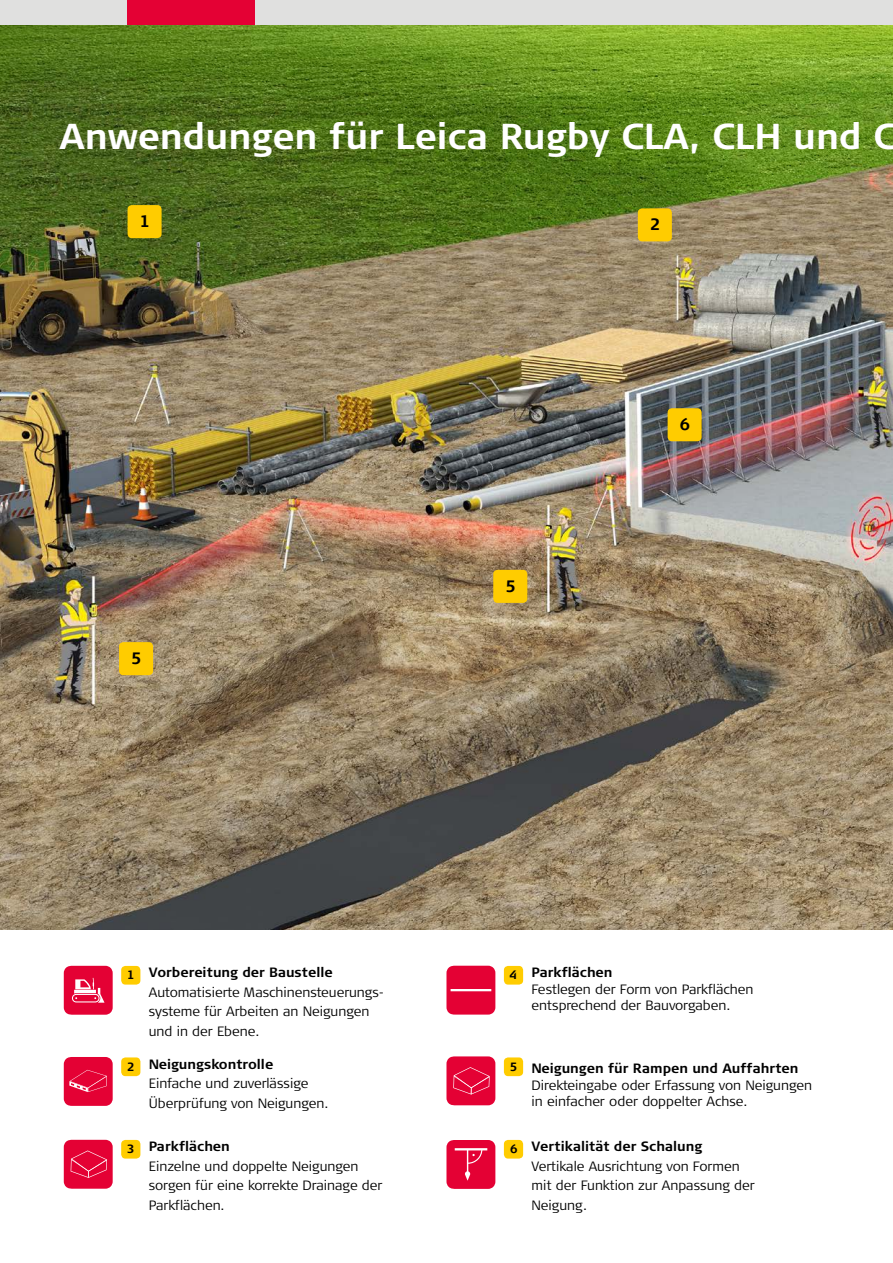
<style>
.page{position:relative;width:893px;height:1263px;background:#fff}
.page>*{position:absolute;margin:0;border:0;box-sizing:border-box;transform-origin:0 0}
.t1{font:700 36px "Signa Column";color:#fff}
.t2{font:700 16.5px "Signa Pro";color:#000}
.t3{font:300 13.5px/19.5px "Signa Column";color:#000}
.s1{font-weight:700}
</style>
<div class="page">
<div style="left:0;top:0;width:893px;height:26px;background:#e0e0df"></div>
<div style="left:128px;top:0;width:127px;height:26px;background:#e40134"></div>
<img style="left:0;top:26px;width:893px;height:903px">
<div style="left:128px;top:205px;width:34px;height:33px;background:#fc0;border-radius:4px"></div>
<div style="left:638px;top:208px;width:34px;height:33px;background:#fc0;border-radius:4px"></div>
<div style="left:119px;top:642px;width:34px;height:33px;background:#fc0;border-radius:4px"></div>
<div style="left:493px;top:570px;width:34px;height:33px;background:#fc0;border-radius:4px"></div>
<div style="left:668px;top:408px;width:34px;height:33px;background:#fc0;border-radius:4px"></div>
<svg style="left:64px;top:1140px;width:49px;height:49px;background:#e51343"></svg>
<div style="left:121px;top:1140px;width:19px;height:18px;background:#fc0;border-radius:4px"></div>
<svg style="left:446px;top:1140px;width:49px;height:49px;background:#e61947"></svg>
<div style="left:504px;top:1140px;width:19px;height:18px;background:#fc0;border-radius:4px"></div>
<svg style="left:64px;top:966px;width:49px;height:49px;background:#e72651"></svg>
<div style="left:121px;top:966px;width:19px;height:18px;background:#fc0;border-radius:4px"></div>
<div style="left:446px;top:966px;width:49px;height:48px;background:#e40134"></div>
<hr style="left:451px;top:989px;width:40px;height:2px;background:#fff">
<div style="left:504px;top:966px;width:19px;height:18px;background:#fc0;border-radius:4px"></div>
<svg style="left:64px;top:1057px;width:49px;height:49px;background:#e51343"></svg>
<div style="left:121px;top:1057px;width:19px;height:19px;background:#fc0;border-radius:4px"></div>
<svg style="left:446px;top:1056px;width:49px;height:49px;background:#e61544"></svg>
<div style="left:504px;top:1057px;width:19px;height:19px;background:#fc0;border-radius:4px"></div>
<h1 class="t1" style="left:59px;top:114px;width:838px">Anwendungen für Leica Rugby CLA, CLH und C</h1>
<p class="t2" style="left:140px;top:210px;width:12px">1</p>
<p class="t2" style="left:650px;top:213px;width:12px">2</p>
<p class="t2" style="left:131px;top:647px;width:12px">5</p>
<p class="t2" style="left:505px;top:575px;width:12px">5</p>
<p class="t2" style="left:680px;top:413px;width:12px">6</p>
<p class="t3" style="left:149px;top:963px;width:237px;text-indent:-22px"><sub>1</sub> <span class="s1">Vorbereitung der Baustelle<br></span>Automatisierte Maschinensteuerungs&shy;systeme für Arbeiten an Neigungen und in der Ebene.</p>
<p class="t3" style="left:531px;top:964px;width:223px;line-height:16.5px;text-indent:-22px"><sub>4</sub> <span class="s1">Parkflächen<br></span>Festlegen der Form von Parkflächen entsprechend der Bauvorgaben.</p>
<p class="t3" style="left:149px;top:1054px;width:181px;text-indent:-22px"><sub>2</sub> <span class="s1">Neigungskontrolle<br></span>Einfache und zuverlässige<br>Überprüfung von Neigungen.</p>
<p class="t3" style="left:531px;top:1060px;width:282px;line-height:16.5px;text-indent:-22px"><sup>5</sup> <span class="s1">Neigungen für Rampen und Auffahrten<br></span>Direkteingabe oder Erfassung von Neigungen in einfacher oder doppelter Achse.</p>
<p class="t3" style="left:149px;top:1137px;width:235px;text-indent:-22px"><sub>3</sub> <span class="s1">Parkflächen<br></span>Einzelne und doppelte Neigungen sorgen für eine korrekte Drainage der<br>Parkflächen.</p>
<p class="t3" style="left:531px;top:1137px;width:225px;text-indent:-22px"><sub>6</sub> <span class="s1">Vertikalität der Schalung<br></span>Vertikale Ausrichtung von Formen mit der Funktion zur Anpassung der<br>Neigung.</p>
</div>
